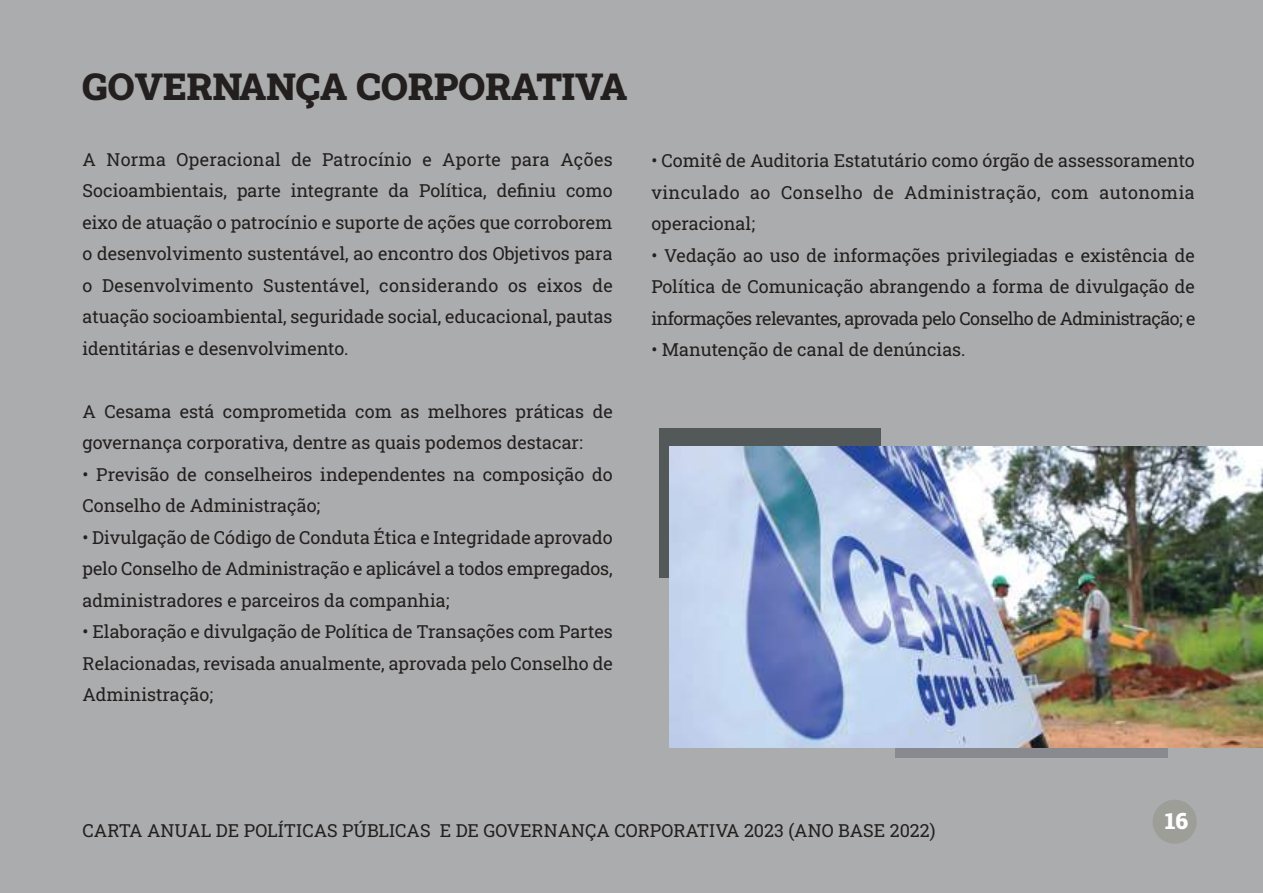
<style>
.page{position:relative;width:1263px;height:893px;background:#abacad}
.page>*{position:absolute;margin:0;border:0;box-sizing:border-box;transform-origin:0 0}
.t1{font:900 37.2px "Roboto Slab";color:#241f1f}
.t2{font:900 22.5px "Roboto Slab";color:#fff}
.t3{font:18px/31.5px "Roboto Slab";color:#241f1f;text-align:justify}
</style>
<div class="page">
<div style="left:1153px;top:800px;width:44px;height:44px;background:#9d9e98;border-radius:50%"></div>
<div style="left:659px;top:428px;width:222px;height:150px;background:#535859"></div>
<div style="left:895px;top:608px;width:273px;height:149px;background:#888a8f"></div>
<img style="left:669px;top:446px;width:594px;height:302px">
<h1 class="t1" style="left:83px;top:61px;width:546px">GOVERNANÇA CORPORATIVA</h1>
<p class="t3" style="left:83px;top:143px;width:532px">A Norma Operacional de Patrocínio e Aporte para Ações Socioambientais, parte integrante da Política, definiu como eixo de atuação o patrocínio e suporte de ações que corroborem o desenvolvimento sustentável, ao encontro dos Objetivos para o Desenvolvimento Sustentável, considerando os eixos de atuação socioambiental, seguridade social, educacional, pautas identitárias e desenvolvimento.</p>
<p class="t3" style="left:83px;top:395px;width:532px">A Cesama está comprometida com as melhores práticas de governança corporativa, dentre as quais podemos destacar:</p>
<p class="t3" style="left:83px;top:458px;width:532px">• Previsão de conselheiros independentes na composição do<br>Conselho de Administração;</p>
<p class="t3" style="left:83px;top:521px;width:532px">• Divulgação de Código de Conduta Ética e Integridade aprovado pelo Conselho de Administração e aplicável a todos empregados, administradores e parceiros da companhia;</p>
<p class="t3" style="left:83px;top:616px;width:532px">• Elaboração e divulgação de Política de Transações com Partes Relacionadas, revisada anualmente, aprovada pelo Conselho de Administração;</p>
<p class="t3" style="left:651px;top:145px;width:545px">• Comitê de Auditoria Estatutário como órgão de assessoramento vinculado ao Conselho de Administração, com autonomia operacional;</p>
<p class="t3" style="left:651px;top:239px;width:546px">• Vedação ao uso de informações privilegiadas e existência de Política de Comunicação abrangendo a forma de divulgação de informações relevantes, aprovada pelo Conselho de Administração; e</p>
<p class="t3" style="left:651px;top:334px;width:316px">• Manutenção de canal de denúncias.</p>
<p class="t3" style="left:83px;top:814px;width:854px">CARTA ANUAL DE POLÍTICAS PÚBLICAS E DE GOVERNANÇA CORPORATIVA 2023 (ANO BASE 2022)</p>
<p class="t2" style="left:1165px;top:805px;width:24px">16</p>
</div>
